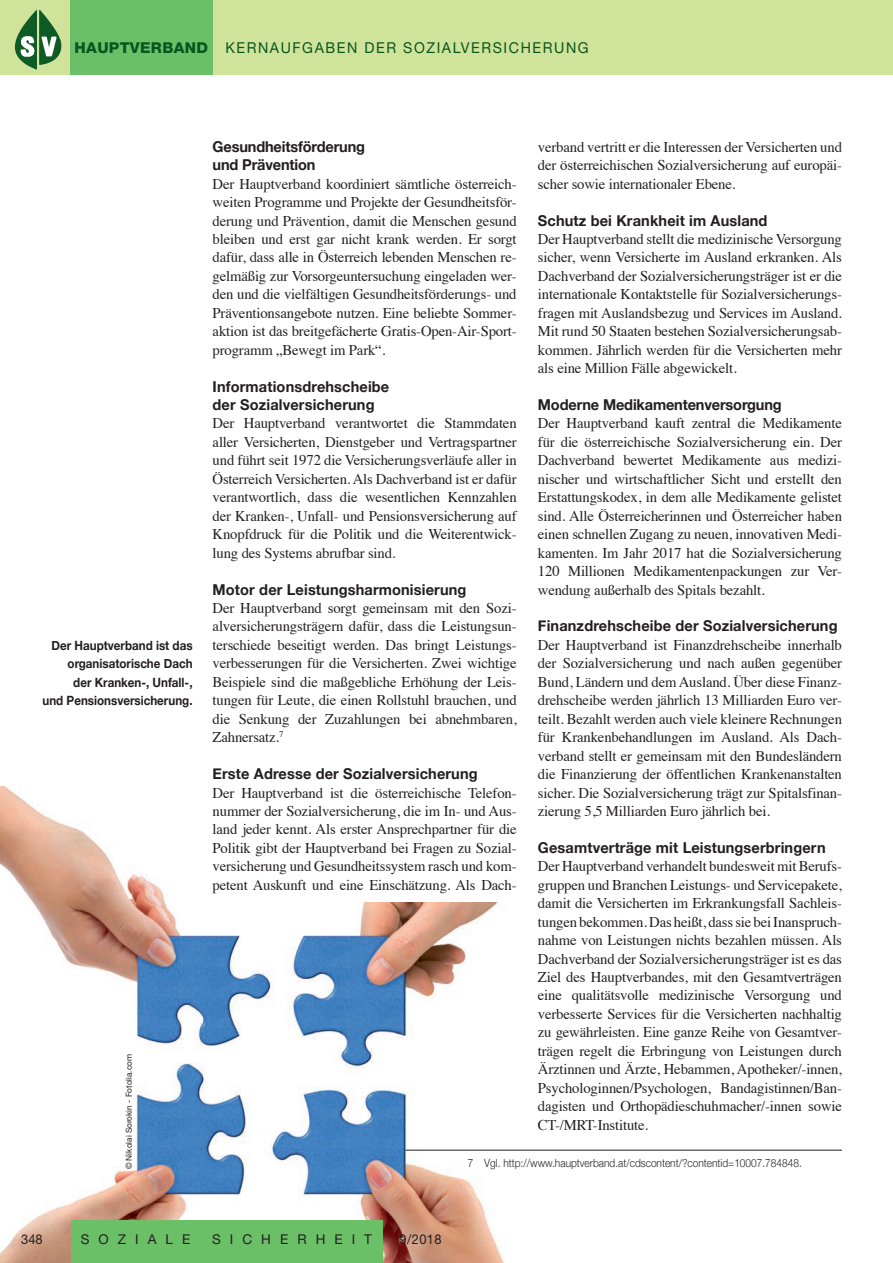
<style>
.page{position:relative;width:893px;height:1263px;background:#fff}
.page>*{position:absolute;margin:0;border:0;box-sizing:border-box;transform-origin:0 0}
.t1{font:700 15px/18.5px "Helvetica Neue";letter-spacing:.01em;color:#231f20}
.t2{font:700 15px/18.5px "Helvetica Neue";letter-spacing:-.01em;color:#231f20}
.t3{font:15px "Helvetica Neue LT Std";letter-spacing:.11em;color:#08551e;scale:.95 1}
.t4{font:14.85px/18.5px "Times";letter-spacing:-.01em;color:#231f20;text-align:justify}
.t5{font:13.5px "Helvetica Neue LT Std";letter-spacing:.67em;color:#231f20}
.t6{font:13.5px "Helvetica Neue LT Std";letter-spacing:.67em;color:#231f20;scale:.95 1}
.t7{font:700 12.75px/18.5px "Helvetica Neue";color:#231f20;text-align:right;scale:.91 1}
.t8{font:300 11.25px "Helvetica Neue";color:#231f20;scale:.9 1}
.t9{font:8.25px "Helvetica Neue LT Std";color:#231f20}
.s1{font-weight:800}
</style>
<div class="page">
<img style="left:0;top:787px;width:517px;height:476px">
<div style="left:71px;top:1220px;width:312px;height:43px;background:#6bc067"></div>
<div style="left:0;top:0;width:893px;height:74px;background:#d0e39a"></div>
<div style="left:70px;top:0;width:143px;height:74px;background:#6bc067"></div>
<img style="left:39px;top:10px;width:22px;height:55px">
<div style="left:213px;top:134px;width:304px;height:767px;background:#fff"></div>
<hr style="left:406px;top:1150px;width:436px;height:1px;background:#231f20">
<p class="t3" style="left:75px;top:39px;width:543px"><span class="s1">HAUPTVERBAND</span> KERNAUFGABEN DER SOZIALVERSICHERUNG</p>
<p class="t7" style="left:43px;top:636px;width:166px">Der Hauptverband ist das organisatorische Dach<br>der Kranken-, Unfall-,<br>und Pensionsversicherung.</p>
<p class="t9" style="left:124px;top:1169px;width:117px;rotate:-90deg">© Nikolai Sorokin - Fotolia.com</p>
<p class="t2" style="left:213px;top:138px;width:154px">Gesundheitsförderung und Prävention</p>
<p class="t4" style="left:213px;top:173px;width:306px">Der Hauptverband koordiniert sämtliche österreich&shy;weiten Programme und Projekte der Gesundheitsför&shy;derung und Prävention, damit die Menschen gesund bleiben und erst gar nicht krank werden. Er sorgt dafür, dass alle in Österreich lebenden Menschen re&shy;gelmäßig zur Vorsorgeuntersuchung eingeladen wer&shy;den und die vielfältigen Gesundheitsförderungs- und Präventionsangebote nutzen. Eine beliebte Sommer&shy;aktion ist das breitgefächerte Gratis-Open-Air-Sport&shy;programm „Bewegt im Park“.</p>
<p class="t1" style="left:213px;top:377px;width:178px">Informationsdrehscheibe der Sozialversicherung</p>
<p class="t4" style="left:213px;top:413px;width:306px">Der Hauptverband verantwortet die Stammdaten aller Versicherten, Dienstgeber und Vertragspartner und führt seit 1972 die Versicherungsverläufe aller in Österreich Versicherten. Als Dachverband ist er dafür verantwortlich, dass die wesentlichen Kennzahlen der Kranken-, Unfall- und Pensionsversicherung auf Knopfdruck für die Politik und die Weiterentwick&shy;lung des Systems abrufbar sind.</p>
<p class="t1" style="left:213px;top:580px;width:255px">Motor der Leistungsharmonisierung</p>
<p class="t4" style="left:213px;top:597px;width:306px">Der Hauptverband sorgt gemeinsam mit den Sozi&shy;alversicherungsträgern dafür, dass die Leistungsun&shy;terschiede beseitigt werden. Das bringt Leistungs&shy;verbesserungen für die Versicherten. Zwei wichtige Beispiele sind die maßgebliche Erhöhung der Leis&shy;tungen für Leute, die einen Rollstuhl brauchen, und die Senkung der Zuzahlungen bei abnehmbaren, Zahnersatz.<sup>7</sup></p>
<p class="t1" style="left:213px;top:765px;width:267px">Erste Adresse der Sozialversicherung</p>
<p class="t4" style="left:213px;top:782px;width:306px">Der Hauptverband ist die österreichische Telefon&shy;nummer der Sozialversicherung, die im In- und Aus&shy;land jeder kennt. Als erster Ansprechpartner für die Politik gibt der Hauptverband bei Fragen zu Sozial&shy;versicherung und Gesundheitssystem rasch und kom&shy;petent Auskunft und eine Einschätzung. Als Dach-</p>
<p class="t4" style="left:538px;top:136px;width:306px">verband vertritt er die Interessen der Versicherten und der österreichischen Sozialversicherung auf europäi&shy;scher sowie internationaler Ebene.</p>
<p class="t1" style="left:538px;top:211px;width:231px">Schutz bei Krankheit im Ausland</p>
<p class="t4" style="left:538px;top:228px;width:306px">Der Hauptverband stellt die medizinische Versorgung sicher, wenn Versicherte im Ausland erkranken. Als Dachverband der Sozialversicherungsträger ist er die internationale Kontaktstelle für Sozialversicherungs&shy;fragen mit Auslandsbezug und Services im Ausland.<br>Mit rund 50 Staaten bestehen Sozialversicherungsab&shy;kommen. Jährlich werden für die Versicherten mehr als eine Million Fälle abgewickelt.</p>
<p class="t2" style="left:538px;top:396px;width:245px">Moderne Medikamentenversorgung</p>
<p class="t4" style="left:538px;top:413px;width:306px">Der Hauptverband kauft zentral die Medikamente für die österreichische Sozialversicherung ein. Der Dachverband bewertet Medikamente aus medizi&shy;nischer und wirtschaftlicher Sicht und erstellt den Erstattungskodex, in dem alle Medikamente gelistet sind. Alle Österreicherinnen und Österreicher haben einen schnellen Zugang zu neuen, innovativen Medi&shy;kamenten. Im Jahr 2017 hat die Sozialversicherung 120 Millionen Medikamentenpackungen zur Ver&shy;wendung außerhalb des Spitals bezahlt.</p>
<p class="t1" style="left:538px;top:617px;width:301px">Finanzdrehscheibe der Sozialversicherung</p>
<p class="t4" style="left:538px;top:634px;width:306px">Der Hauptverband ist Finanzdrehscheibe innerhalb der Sozialversicherung und nach außen gegenüber Bund, Ländern und dem Ausland. Über diese Finanz&shy;drehscheibe werden jährlich 13 Milliarden Euro ver&shy;teilt. Bezahlt werden auch viele kleinere Rechnungen für Krankenbehandlungen im Ausland. Als Dach&shy;verband stellt er gemeinsam mit den Bundesländern die Finanzierung der öffentlichen Krankenanstalten sicher. Die Sozialversicherung trägt zur Spitalsfinan&shy;zierung 5,5 Milliarden Euro jährlich bei.</p>
<p class="t1" style="left:538px;top:839px;width:289px">Gesamtverträge mit Leistungserbringern</p>
<p class="t4" style="left:538px;top:856px;width:306px">Der Hauptverband verhandelt bundesweit mit Berufs&shy;gruppen und Branchen Leistungs- und Servicepakete, damit die Versicherten im Erkrankungsfall Sachleis&shy;tungen bekommen. Das heißt, dass sie bei Inanspruch&shy;nahme von Leistungen nichts bezahlen müssen. Als Dachverband der Sozialversicherungsträger ist es das Ziel des Hauptverbandes, mit den Gesamtverträgen eine qualitätsvolle medizinische Versorgung und verbesserte Services für die Versicherten nachhaltig zu gewährleisten. Eine ganze Reihe von Gesamtver&shy;trägen regelt die Erbringung von Leistungen durch Ärztinnen und Ärzte, Hebammen, Apotheker/-innen, Psychologinnen/Psychologen, Bandagistinnen/Ban&shy;dagisten und Orthopädieschuhmacher/-innen sowie CT-/MRT-Institute.</p>
<p class="t8" style="left:468px;top:1153px;width:373px">7 Vgl. http://www.hauptverband.at/cdscontent/?contentid=10007.784848.</p>
<p class="t6" style="left:21px;top:1231px;width:24px">348</p>
<p class="t5" style="left:81px;top:1231px;width:111px">SOZIALE</p>
<p class="t5" style="left:212px;top:1231px;width:161px">SICHERHEIT</p>
<p class="t6" style="left:400px;top:1231px;width:46px">9/2018</p>
</div>
